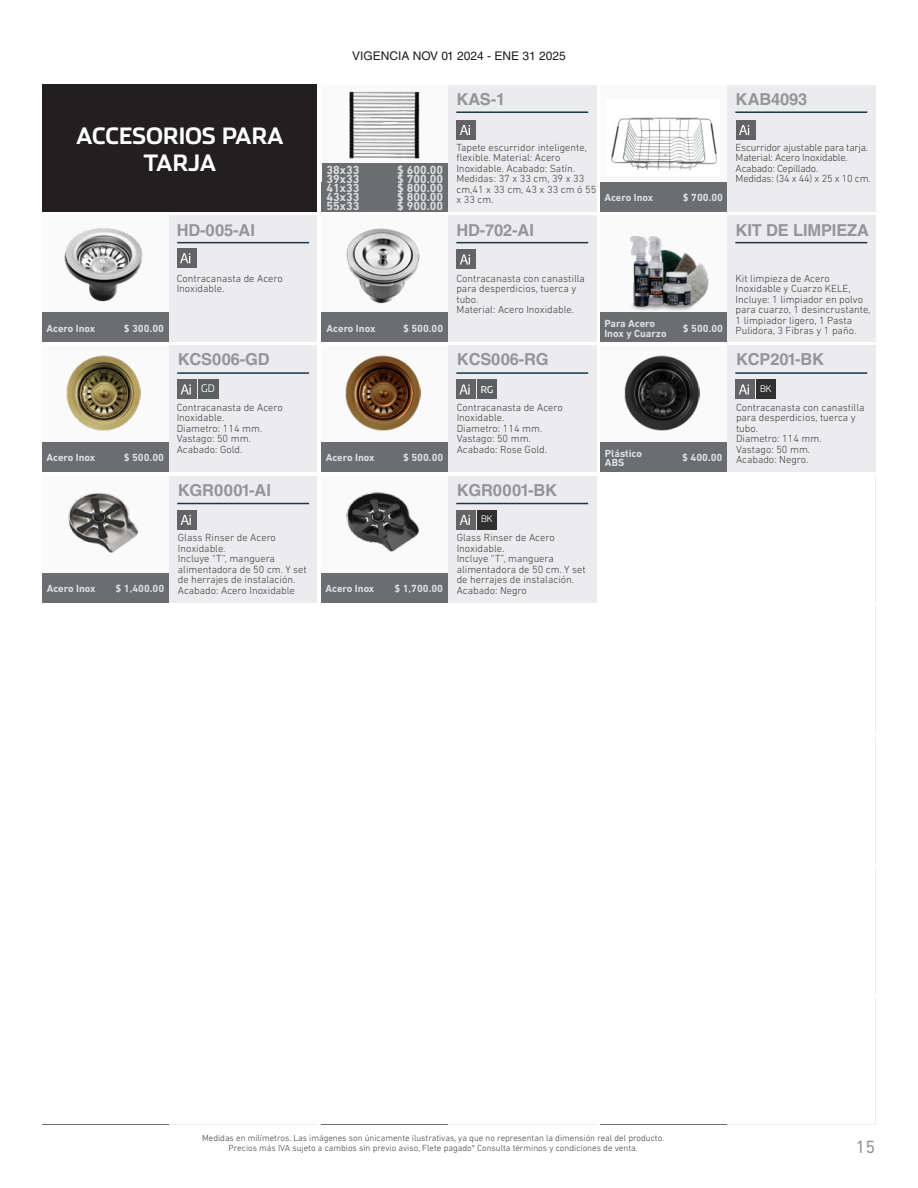
<style>
.page{position:relative;width:918px;height:1188px;background:#fff}
.page>*{position:absolute;margin:0;border:0;box-sizing:border-box;transform-origin:0 0}
.t1{font:700 22.5px/27px "Stainless";letter-spacing:-.01em;color:#fff;text-align:center}
.t2{font:18px "DIN Next LT Pro";color:#939598}
.t3{font:700 16.5px "Helvetica LT Std";letter-spacing:-.01em;color:#939598}
.t4{font:700 12px/9px "DIN Next LT Pro";color:#dcdddf;text-align:justify}
.t5{font:12px "Helvetica LT Std";color:#231f20}
.t6{font:300 10.5px/10.5px "DIN Next LT Pro";color:#3e3e3f}
.t7{font:700 10.5px/9.8px "DIN Next LT Pro";color:#dcdddf}
.t8{font:300 10.5px/10.5px "DIN Next LT Pro";letter-spacing:-.02em;color:#3e3e3f}
.t9{font:300 10.5px "Stainless";color:#fff}
.t10{font:9.6px "Stainless";color:#fff}
.t11{font:300 9.15px "Stainless";color:#fff}
.t12{font:300 9px/10.5px "DIN Next LT Pro";color:#3e3e3f;text-align:center}
</style>
<div class="page">
<div style="left:43px;top:215px;width:274px;height:127px;background:#ececee"></div>
<div style="left:43px;top:346px;width:274px;height:126px;background:#ececee"></div>
<div style="left:43px;top:476px;width:274px;height:127px;background:#ececee"></div>
<div style="left:322px;top:85px;width:274px;height:126px;background:#ececee"></div>
<div style="left:322px;top:215px;width:274px;height:127px;background:#ececee"></div>
<div style="left:322px;top:346px;width:274px;height:126px;background:#ececee"></div>
<div style="left:322px;top:476px;width:274px;height:127px;background:#ececee"></div>
<div style="left:601px;top:85px;width:274px;height:126px;background:#ececee"></div>
<div style="left:601px;top:215px;width:274px;height:127px;background:#ececee"></div>
<div style="left:601px;top:346px;width:274px;height:126px;background:#ececee"></div>
<div style="left:43px;top:215px;width:126px;height:127px;background:#fafafa"></div>
<div style="left:43px;top:476px;width:126px;height:127px;background:#fafafa"></div>
<div style="left:322px;top:85px;width:126px;height:126px;background:#fafafa"></div>
<div style="left:322px;top:215px;width:126px;height:127px;background:#fafafa"></div>
<div style="left:322px;top:346px;width:126px;height:126px;background:#fafafa"></div>
<div style="left:322px;top:476px;width:126px;height:127px;background:#fafafa"></div>
<div style="left:601px;top:85px;width:126px;height:126px;background:#fafafa"></div>
<div style="left:601px;top:346px;width:126px;height:126px;background:#fafafa"></div>
<div style="left:43px;top:346px;width:126px;height:126px;background:#fafafa"></div>
<div style="left:601px;top:215px;width:126px;height:127px;background:#fafafa"></div>
<div style="left:43px;top:312px;width:126px;height:30px;background:#6c6d70"></div>
<div style="left:43px;top:443px;width:126px;height:29px;background:#6c6d70"></div>
<div style="left:43px;top:573px;width:126px;height:30px;background:#6c6d70"></div>
<div style="left:322px;top:182px;width:126px;height:29px;background:#6c6d70"></div>
<div style="left:322px;top:312px;width:126px;height:30px;background:#6c6d70"></div>
<div style="left:322px;top:443px;width:126px;height:29px;background:#6c6d70"></div>
<div style="left:322px;top:573px;width:126px;height:30px;background:#6c6d70"></div>
<div style="left:601px;top:182px;width:126px;height:29px;background:#6c6d70"></div>
<div style="left:601px;top:312px;width:126px;height:30px;background:#6c6d70"></div>
<div style="left:601px;top:443px;width:126px;height:29px;background:#6c6d70"></div>
<hr style="left:177px;top:372px;width:132px;height:2px;background:#18374b">
<hr style="left:177px;top:242px;width:132px;height:1px;background:#18374b">
<hr style="left:177px;top:503px;width:132px;height:1px;background:#18374b">
<hr style="left:456px;top:111px;width:132px;height:2px;background:#18374b">
<hr style="left:456px;top:372px;width:132px;height:2px;background:#18374b">
<hr style="left:456px;top:242px;width:132px;height:1px;background:#18374b">
<hr style="left:456px;top:503px;width:132px;height:1px;background:#18374b">
<hr style="left:735px;top:111px;width:132px;height:2px;background:#18374b">
<hr style="left:735px;top:372px;width:132px;height:2px;background:#18374b">
<hr style="left:735px;top:242px;width:132px;height:1px;background:#18374b">
<div style="left:322px;top:163px;width:126px;height:24px;background:#6c6d70"></div>
<img style="left:346px;top:228px;width:74px;height:76px">
<img style="left:64px;top:228px;width:79px;height:74px">
<img style="left:349px;top:91px;width:71px;height:68px">
<div style="left:456px;top:120px;width:20px;height:20px;background:#636366"></div>
<svg style="left:460px;top:125px;width:10px;height:10px"></svg>
<div style="left:177px;top:248px;width:20px;height:20px;background:#636366"></div>
<svg style="left:180px;top:253px;width:10px;height:10px"></svg>
<div style="left:177px;top:379px;width:20px;height:20px;background:#636366"></div>
<svg style="left:181px;top:384px;width:10px;height:11px"></svg>
<div style="left:456px;top:379px;width:20px;height:20px;background:#636366"></div>
<svg style="left:459px;top:384px;width:11px;height:11px"></svg>
<div style="left:735px;top:379px;width:20px;height:20px;background:#636366"></div>
<svg style="left:739px;top:384px;width:10px;height:11px"></svg>
<div style="left:177px;top:510px;width:20px;height:19px;background:#636366"></div>
<svg style="left:181px;top:515px;width:10px;height:10px"></svg>
<div style="left:456px;top:510px;width:20px;height:19px;background:#636366"></div>
<svg style="left:460px;top:515px;width:10px;height:10px"></svg>
<div style="left:456px;top:249px;width:20px;height:20px;background:#636366"></div>
<svg style="left:460px;top:254px;width:10px;height:11px"></svg>
<div style="left:736px;top:120px;width:19px;height:20px;background:#636366"></div>
<svg style="left:739px;top:125px;width:10px;height:10px"></svg>
<img style="left:611px;top:117px;width:106px;height:54px">
<img style="left:630px;top:236px;width:79px;height:75px">
<div style="left:43px;top:84px;width:274px;height:128px;background:#231f20"></div>
<img style="left:66px;top:355px;width:75px;height:75px">
<img style="left:345px;top:355px;width:75px;height:75px">
<img style="left:624px;top:355px;width:75px;height:75px">
<img style="left:68px;top:493px;width:71px;height:60px">
<img style="left:346px;top:492px;width:74px;height:60px">
<div style="left:477px;top:379px;width:20px;height:20px;background:#5b5f5f"></div>
<div style="left:198px;top:379px;width:20px;height:20px;background:#5c5f5f"></div>
<div style="left:756px;top:379px;width:20px;height:20px;background:#312f30"></div>
<div style="left:477px;top:510px;width:20px;height:19px;background:#312f30"></div>
<h1 class="t1" style="left:76px;top:122px;width:209px">ACCESORIOS PARA<br>TARJA</h1>
<h3 class="t3" style="left:177px;top:220px;width:80px">HD-005-AI</h3>
<p class="t5" style="left:352px;top:49px;width:215px">VIGENCIA NOV 01 2024 - ENE 31 2025</p>
<h3 class="t3" style="left:456px;top:89px;width:50px">KAS-1</h3>
<p class="t4" style="left:327px;top:166px;width:34px">38x33<br>39x33<br>41x33<br>43x33<br>55x33</p>
<p class="t4" style="left:397px;top:166px;width:47px">$ 600.00 $ 700.00 $ 800.00 $ 800.00 $ 900.00</p>
<p class="t6" style="left:456px;top:142px;width:141px">Tapete escurridor inteligente, flexible. Material: Acero<br>Inoxidable. Acabado: Satín.<br>Medidas: 37 x 33 cm, 39 x 33 cm,41 x 33 cm, 43 x 33 cm ó 55 x 33 cm.</p>
<h3 class="t3" style="left:456px;top:220px;width:79px">HD-702-AI</h3>
<p class="t7" style="left:604px;top:193px;width:50px">Acero Inox</p>
<p class="t7" style="left:47px;top:324px;width:50px">Acero Inox</p>
<p class="t6" style="left:177px;top:273px;width:108px">Contracanasta de Acero<br>Inoxidable.</p>
<p class="t6" style="left:456px;top:273px;width:130px">Contracanasta con canastilla para desperdicios, tuerca y tubo.<br>Material: Acero Inoxidable.</p>
<p class="t7" style="left:124px;top:324px;width:42px">$ 300.00</p>
<p class="t7" style="left:403px;top:324px;width:42px">$ 500.00</p>
<p class="t7" style="left:327px;top:324px;width:50px">Acero Inox</p>
<p class="t7" style="left:604px;top:319px;width:64px">Para Acero<br>Inox y Cuarzo</p>
<h3 class="t3" style="left:736px;top:89px;width:73px">KAB4093</h3>
<p class="t7" style="left:683px;top:193px;width:42px">$ 700.00</p>
<p class="t8" style="left:736px;top:142px;width:137px">Escurridor ajustable para tarja.<br>Material: Acero Inoxidable.<br>Acabado: Cepillado.<br>Medidas: (34 x 44) x 25 x 10 cm.</p>
<h3 class="t3" style="left:736px;top:220px;width:135px">KIT DE LIMPIEZA</h3>
<p class="t7" style="left:683px;top:324px;width:42px">$ 500.00</p>
<p class="t6" style="left:736px;top:273px;width:136px">Kit limpieza de Acero<br>Inoxidable y Cuarzo KELE,<br>Incluye: 1 limpiador en polvo para cuarzo, 1 desincrustante,<br>1 limpiador ligero, 1 Pasta<br>Pulidora, 3 Fibras y 1 paño.</p>
<h3 class="t3" style="left:178px;top:350px;width:93px">KCS006-GD</h3>
<h3 class="t3" style="left:457px;top:350px;width:93px">KCS006-RG</h3>
<h3 class="t3" style="left:736px;top:350px;width:90px">KCP201-BK</h3>
<p class="t9" style="left:201px;top:383px;width:15px">GD</p>
<p class="t10" style="left:481px;top:384px;width:14px">RG</p>
<p class="t11" style="left:760px;top:383px;width:13px">BK</p>
<p class="t6" style="left:177px;top:402px;width:108px">Contracanasta de Acero<br>Inoxidable.<br>Diametro: 114 mm.<br>Vastago: 50 mm.<br>Acabado: Gold.</p>
<p class="t6" style="left:457px;top:402px;width:108px">Contracanasta de Acero<br>Inoxidable.<br>Diametro: 114 mm.<br>Vastago: 50 mm.<br>Acabado: Rose Gold.</p>
<p class="t6" style="left:736px;top:402px;width:130px">Contracanasta con canastilla para desperdicios, tuerca y tubo.<br>Diametro: 114 mm.<br>Vastago: 50 mm.<br>Acabado: Negro.</p>
<p class="t7" style="left:47px;top:453px;width:50px">Acero Inox</p>
<p class="t7" style="left:326px;top:453px;width:50px">Acero Inox</p>
<p class="t7" style="left:605px;top:448px;width:39px">Plástico<br>ABS</p>
<p class="t7" style="left:124px;top:453px;width:42px">$ 500.00</p>
<p class="t7" style="left:403px;top:453px;width:42px">$ 500.00</p>
<p class="t7" style="left:682px;top:453px;width:42px">$ 400.00</p>
<h3 class="t3" style="left:178px;top:480px;width:95px">KGR0001-AI</h3>
<h3 class="t3" style="left:457px;top:480px;width:102px">KGR0001-BK</h3>
<p class="t11" style="left:481px;top:514px;width:13px">BK</p>
<p class="t6" style="left:178px;top:532px;width:130px">Glass Rinser de Acero<br>Inoxidable.<br>Incluye “T”, manguera alimentadora de 50 cm. Y set de herrajes de instalación.<br>Acabado: Acero Inoxidable</p>
<p class="t6" style="left:457px;top:532px;width:130px">Glass Rinser de Acero<br>Inoxidable.<br>Incluye “T”, manguera alimentadora de 50 cm. Y set de herrajes de instalación.<br>Acabado: Negro</p>
<p class="t7" style="left:116px;top:583px;width:50px">$ 1,400.00</p>
<p class="t7" style="left:394px;top:583px;width:50px">$ 1,700.00</p>
<p class="t7" style="left:47px;top:583px;width:50px">Acero Inox</p>
<p class="t7" style="left:326px;top:583px;width:50px">Acero Inox</p>
<p class="t12" style="left:202px;top:1133px;width:464px">Medidas en milímetros. Las imágenes son únicamente ilustrativas, ya que no representan la dimensión real del producto.<br>Precios más IVA sujeto a cambios sin previo aviso, Flete pagado* Consulta términos y condiciones de venta.</p>
<h2 class="t2" style="left:856px;top:1136px;width:21px">15</h2>
</div>
